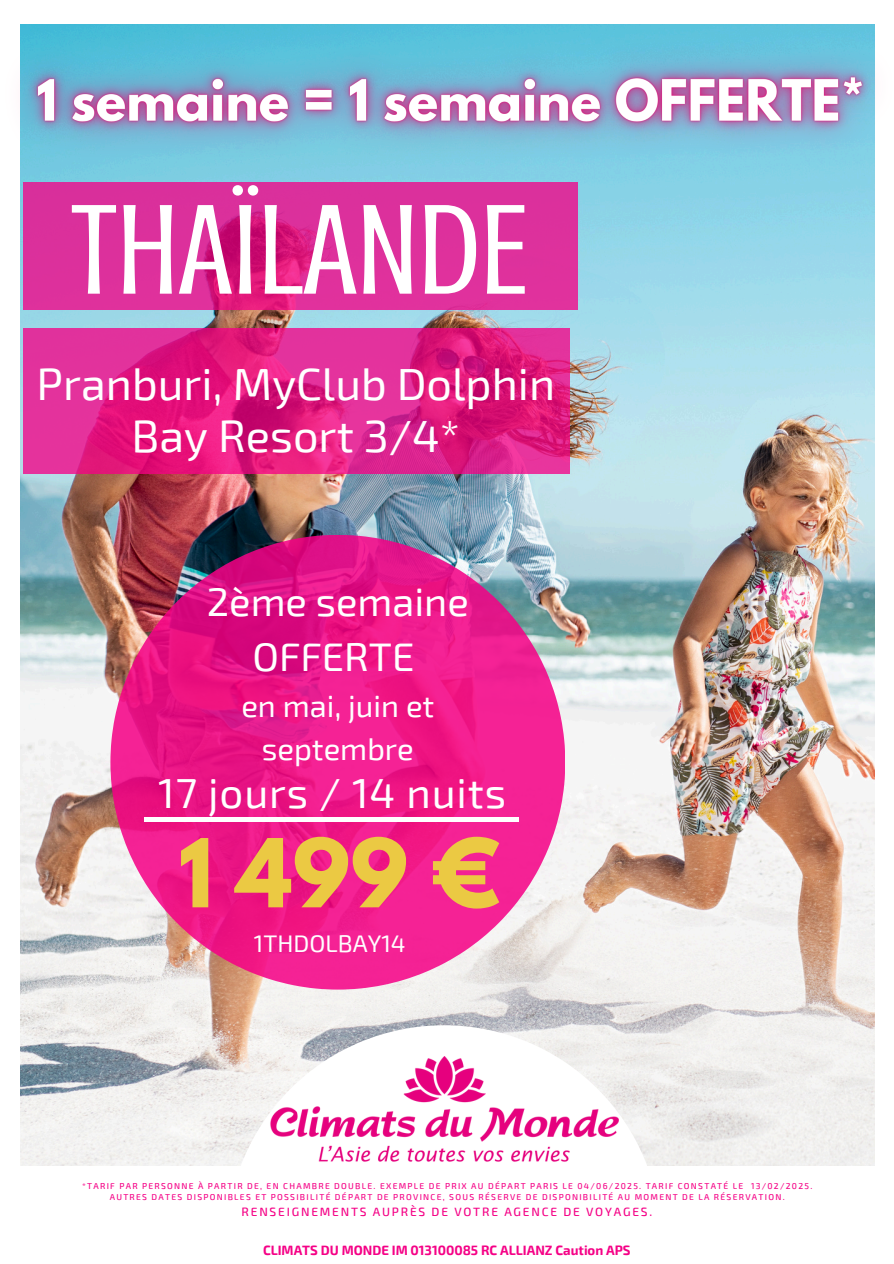
<style>
.page{position:relative;width:894px;height:1264px;background:#fff}
.page>*{position:absolute;margin:0;border:0;box-sizing:border-box;transform-origin:0 0}
.t1{font:132px "Crushed";color:#fff}
.t2{font:700 84px "League Spartan";color:#ebc943}
.t3{font:45px/52.8px "Exo 2";color:#fff;text-align:center}
.t4{font:42px "Exo 2";letter-spacing:.02em;color:#fff}
.t5{font:39.9px/55.2px "Exo 2";color:#fff;text-align:center}
.t6{font:30.9px/42.8px "Exo 2";color:#fff;text-align:center}
.t7{font:24px "Exo 2";color:#fff}
.t8{font:700 13.2px "Exo 2";color:#f50086}
.t9{font:500 12px "Exo 2";letter-spacing:.15em;color:#f50086}
.t10{font:500 8.55px "Exo 2";letter-spacing:.15em;color:#f50086}
</style>
<div class="page">
<img style="left:21px;top:206px;width:852px;height:960px">
<svg style="left:23px;top:206px;width:554px;height:104px;background:#dc2b96"></svg>
<svg style="left:23px;top:329px;width:546px;height:145px;background:#df1f87"></svg>
<svg style="left:110px;top:535px;width:455px;height:454px;background:#e23992"></svg>
<svg style="left:227px;top:1025px;width:434px;height:141px;fill:#f0efed"></svg>
<img style="left:245px;top:1042px;width:397px;height:124px">
<hr style="left:144px;top:817px;width:375px;height:4px;background:#fff">
<img style="left:20px;top:24px;width:855px;height:182px">
<p class="t1" style="left:71px;top:176px;width:460px">THAÏLANDE</p>
<h1 class="t3" style="left:37px;top:355px;width:520px">Pranburi, MyClub Dolphin<br>Bay Resort 3/4*</h1>
<h4 class="t5" style="left:207px;top:572px;width:263px">2ème semaine<br>OFFERTE</h4>
<h4 class="t6" style="left:241px;top:683px;width:194px">en mai, juin et septembre</h4>
<h4 class="t4" style="left:158px;top:765px;width:349px">17 jours / 14 nuits</h4>
<h6 class="t2" style="left:178px;top:831px;width:324px">1 499 €</h6>
<h2 class="t7" style="left:254px;top:928px;width:153px">1THDOLBAY14</h2>
<p class="t10" style="left:82px;top:1179px;width:731px">*TARIF PAR PERSONNE À PARTIR DE, EN CHAMBRE DOUBLE. EXEMPLE DE PRIX AU DÉPART PARIS LE 04/06/2025. TARIF CONSTATÉ LE 13/02/2025.</p>
<h5 class="t10" style="left:110px;top:1191px;width:676px">AUTRES DATES DISPONIBLES ET POSSIBILITÉ DÉPART DE PROVINCE, SOUS RÉSERVE DE DISPONIBILITÉ AU MOMENT DE LA RÉSERVATION.</h5>
<p class="t9" style="left:241px;top:1203px;width:412px">RENSEIGNEMENTS AUPRÈS DE VOTRE AGENCE DE VOYAGES.</p>
<p class="t8" style="left:263px;top:1241px;width:369px">CLIMATS DU MONDE IM 013100085 RC ALLIANZ Caution APS</p>
</div>
